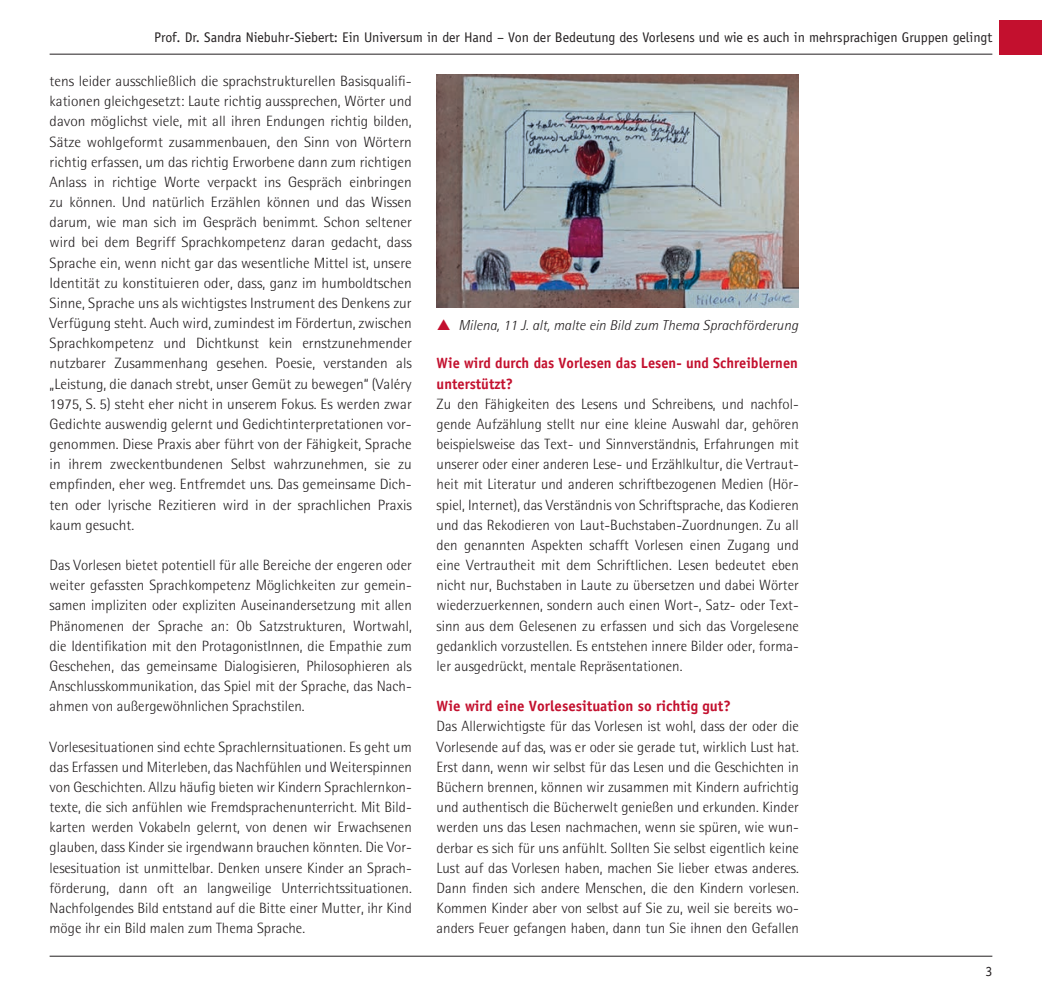
<style>
.page{position:relative;width:1042px;height:993px;background:#fff}
.page>*{position:absolute;margin:0;border:0;box-sizing:border-box;transform-origin:0 0}
.t1{font:300 14.88px/20.1px "Rotis Semi Sans";color:#231f20;text-align:justify}
.t2{font:700 14.88px/20.1px "Officina Sans Std";color:#c3102e}
.t3{font:italic 300 14.35px "Rotis Semi Sans";color:#231f20}
.t4{font:14px "Officina Sans Std";color:#231f20}
</style>
<div class="page">
<div style="left:1000px;top:20px;width:42px;height:35px;background:#c3102e"></div>
<hr style="left:50px;top:54px;width:942px;height:1px;background:#231f20">
<hr style="left:50px;top:955px;width:942px;height:1px;background:#231f20">
<img style="left:437px;top:74px;width:362px;height:234px">
<p class="t4" style="left:154px;top:29px;width:839px">Prof. Dr. Sandra Niebuhr-Siebert: Ein Universum in der Hand – Von der Bedeutung des Vorlesens und wie es auch in mehrsprachigen Gruppen gelingt</p>
<p class="t1" style="left:50px;top:71px;width:364px">tens leider ausschließlich die sprachstrukturellen Basisqualifi&shy;kationen gleichgesetzt: Laute richtig aussprechen, Wörter und davon möglichst viele, mit all ihren Endungen richtig bilden, Sätze wohlgeformt zusammenbauen, den Sinn von Wörtern richtig erfassen, um das richtig Erworbene dann zum richtigen Anlass in richtige Worte verpackt ins Gespräch einbringen zu können. Und natürlich Erzählen können und das Wissen darum, wie man sich im Gespräch benimmt. Schon seltener wird bei dem Begriff Sprachkompetenz daran gedacht, dass Sprache ein, wenn nicht gar das wesentliche Mittel ist, unsere Identität zu konstituieren oder, dass, ganz im humboldtschen Sinne, Sprache uns als wichtigstes Instrument des Denkens zur Verfügung steht. Auch wird, zumindest im Fördertun, zwischen Sprachkompetenz und Dichtkunst kein ernstzunehmender nutzbarer Zusammenhang gesehen. Poesie, verstanden als „Leistung, die danach strebt, unser Gemüt zu bewegen“ (Valéry 1975, S. 5) steht eher nicht in unserem Fokus. Es werden zwar Gedichte auswendig gelernt und Gedichtinterpretationen vor&shy;genommen. Diese Praxis aber führt von der Fähigkeit, Sprache in ihrem zweckentbundenen Selbst wahrzunehmen, sie zu empfinden, eher weg. Entfremdet uns. Das gemeinsame Dich&shy;ten oder lyrische Rezitieren wird in der sprachlichen Praxis kaum gesucht.</p>
<p class="t1" style="left:50px;top:554px;width:364px">Das Vorlesen bietet potentiell für alle Bereiche der engeren oder weiter gefassten Sprachkompetenz Möglichkeiten zur gemein&shy;samen impliziten oder expliziten Auseinandersetzung mit allen Phänomenen der Sprache an: Ob Satzstrukturen, Wortwahl, die Identifikation mit den ProtagonistInnen, die Empathie zum Geschehen, das gemeinsame Dialogisieren, Philosophieren als Anschlusskommunikation, das Spiel mit der Sprache, das Nach&shy;ahmen von außergewöhnlichen Sprachstilen.</p>
<p class="t1" style="left:50px;top:736px;width:364px">Vorlesesituationen sind echte Sprachlernsituationen. Es geht um das Erfassen und Miterleben, das Nachfühlen und Weiterspinnen von Geschichten. Allzu häufig bieten wir Kindern Sprachlernkon&shy;texte, die sich anfühlen wie Fremdsprachenunterricht. Mit Bild&shy;karten werden Vokabeln gelernt, von denen wir Erwachsenen glauben, dass Kinder sie irgendwann brauchen könnten. Die Vor&shy;lesesituation ist unmittelbar. Denken unsere Kinder an Sprach&shy;förderung, dann oft an langweilige Unterrichtssituationen.<br>Nachfolgendes Bild entstand auf die Bitte einer Mutter, ihr Kind möge ihr ein Bild malen zum Thema Sprache.</p>
<p class="t3" style="left:458px;top:316px;width:341px">Milena, 11 J. alt, malte ein Bild zum Thema Sprachförderung</p>
<p class="t2" style="left:437px;top:353px;width:363px">Wie wird durch das Vorlesen das Lesen- und Schreiblernen unterstützt?</p>
<p class="t1" style="left:437px;top:393px;width:364px">Zu den Fähigkeiten des Lesens und Schreibens, und nachfol&shy;gende Aufzählung stellt nur eine kleine Auswahl dar, gehören beispielsweise das Text- und Sinnverständnis, Erfahrungen mit unserer oder einer anderen Lese- und Erzählkultur, die Vertraut&shy;heit mit Literatur und anderen schriftbezogenen Medien (Hör&shy;spiel, Internet), das Verständnis von Schriftsprache, das Kodieren und das Rekodieren von Laut-Buchstaben-Zuordnungen. Zu all den genannten Aspekten schafft Vorlesen einen Zugang und eine Vertrautheit mit dem Schriftlichen. Lesen bedeutet eben nicht nur, Buchstaben in Laute zu übersetzen und dabei Wörter wiederzuerkennen, sondern auch einen Wort-, Satz- oder Text&shy;sinn aus dem Gelesenen zu erfassen und sich das Vorgelesene gedanklich vorzustellen. Es entstehen innere Bilder oder, forma&shy;ler ausgedrückt, mentale Repräsentationen.</p>
<p class="t2" style="left:437px;top:695px;width:296px">Wie wird eine Vorlesesituation so richtig gut?</p>
<p class="t1" style="left:437px;top:716px;width:364px">Das Allerwichtigste für das Vorlesen ist wohl, dass der oder die Vorlesende auf das, was er oder sie gerade tut, wirklich Lust hat.<br>Erst dann, wenn wir selbst für das Lesen und die Geschichten in Büchern brennen, können wir zusammen mit Kindern aufrichtig und authentisch die Bücherwelt genießen und erkunden. Kinder werden uns das Lesen nachmachen, wenn sie spüren, wie wun&shy;derbar es sich für uns anfühlt. Sollten Sie selbst eigentlich keine Lust auf das Vorlesen haben, machen Sie lieber etwas anderes.<br>Dann finden sich andere Menschen, die den Kindern vorlesen.<br>Kommen Kinder aber von selbst auf Sie zu, weil sie bereits wo&shy;anders Feuer gefangen haben, dann tun Sie ihnen den Gefallen</p>
<p class="t4" style="left:985px;top:962px;width:8px">3</p>
</div>
